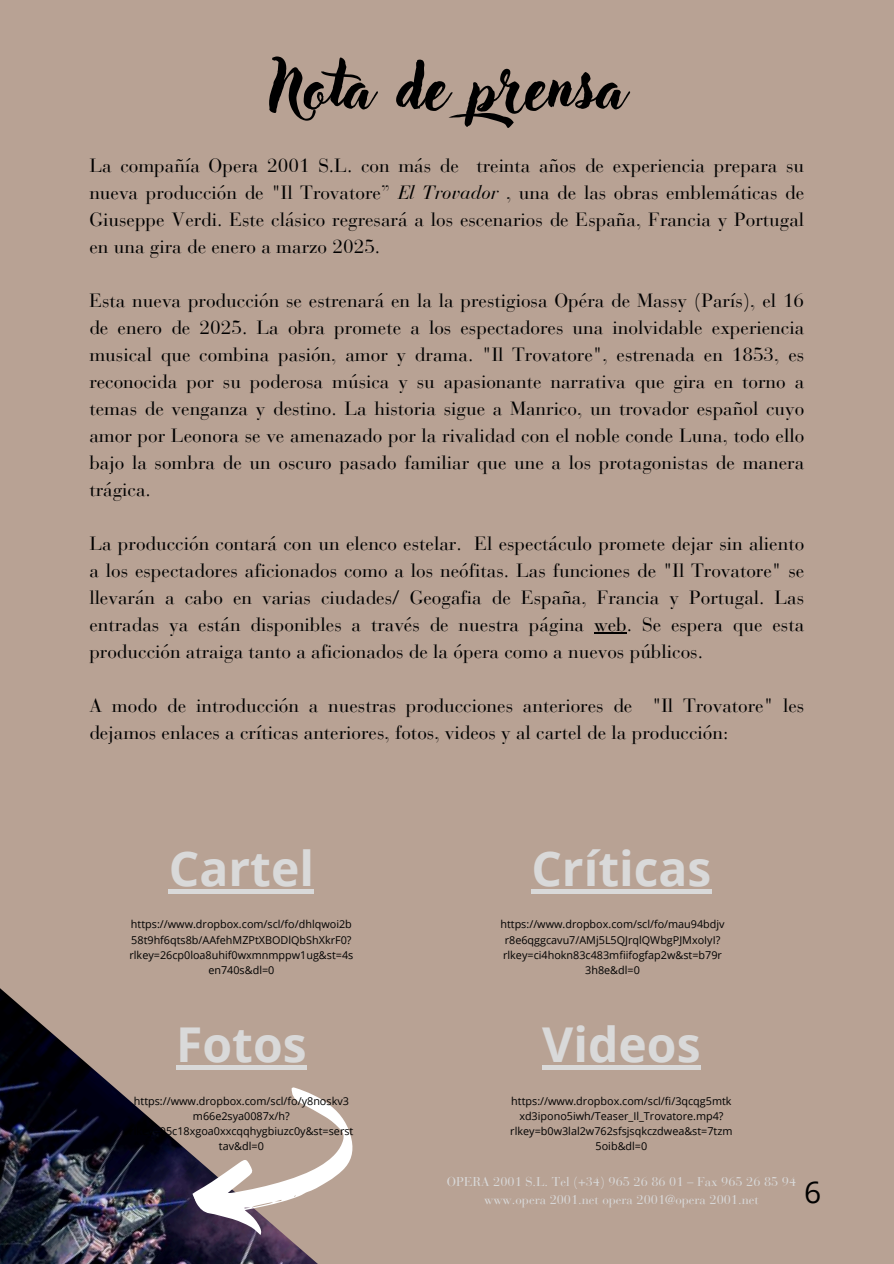
<style>
.page{position:relative;width:894px;height:1264px;background:#fff}
.page>*{position:absolute;margin:0;border:0;box-sizing:border-box;transform-origin:0 0}
.t1{font:63.75px "Adlery Pro Swash";color:#000}
.t2{font:700 48px "Open Sans";color:#d9d9d9}
.t3{font:30px "Open Sans";color:#000}
.t4{font:19.05px/27px "Bauer Bodoni Pro";color:#000;text-align:justify}
.t5{font:12.75px/18.1px "Bauer Bodoni Pro";color:#d9d9d9;text-align:center}
.t6{font:10.8px/15.1px "Open Sans";color:#000;text-align:center}
.s1{font-style:italic}
</style>
<div class="page">
<div style="left:0;top:0;width:893px;height:1263px;background:#b8a294"></div>
<img style="left:0;top:988px;width:317px;height:275px">
<hr style="left:594px;top:632px;width:32px;height:1px;background:#000">
<svg style="left:169px;top:1072px;width:184px;height:181px"></svg>
<hr style="left:169px;top:889px;width:145px;height:4px;background:#d9d9d9">
<hr style="left:531px;top:889px;width:180px;height:4px;background:#d9d9d9">
<hr style="left:176px;top:1065px;width:130px;height:4px;background:#d9d9d9">
<hr style="left:542px;top:1065px;width:158px;height:4px;background:#d9d9d9">
<h1 class="t1" style="left:268px;top:56px;width:359px">Nota de prensa</h1>
<p class="t4" style="left:89px;top:154px;width:716px">La compañía Opera 2001 S.L. con más de treinta años de experiencia prepara su nueva producción de "Il Trovatore” <span class="s1">El Trovador</span> , una de las obras emblemáticas de Giuseppe Verdi. Este clásico regresará a los escenarios de España, Francia y Portugal en una gira de enero a marzo 2025.</p>
<p class="t4" style="left:89px;top:289px;width:716px">Esta nueva producción se estrenará en la la prestigiosa Opéra de Massy (París), el 16 de enero de 2025. La obra promete a los espectadores una inolvidable experiencia musical que combina pasión, amor y drama. "Il Trovatore", estrenada en 1853, es reconocida por su poderosa música y su apasionante narrativa que gira en torno a temas de venganza y destino. La historia sigue a Manrico, un trovador español cuyo amor por Leonora se ve amenazado por la rivalidad con el noble conde Luna, todo ello bajo la sombra de un oscuro pasado familiar que une a los protagonistas de manera trágica.</p>
<p class="t4" style="left:89px;top:532px;width:716px">La producción contará con un elenco estelar. El espectáculo promete dejar sin aliento a los espectadores aficionados como a los neófitas. Las funciones de "Il Trovatore" se llevarán a cabo en varias ciudades/ Geogafia de España, Francia y Portugal. Las entradas ya están disponibles a través de nuestra página web. Se espera que esta producción atraiga tanto a aficionados de la ópera como a nuevos públicos.</p>
<p class="t4" style="left:89px;top:694px;width:716px">A modo de introducción a nuestras producciones anteriores de "Il Trovatore" les dejamos enlaces a críticas anteriores, fotos, videos y al cartel de la producción:</p>
<h2 class="t2" style="left:169px;top:834px;width:147px">Cartel</h2>
<h2 class="t2" style="left:531px;top:834px;width:182px">Críticas</h2>
<p class="t6" style="left:129px;top:916px;width:225px">https://www.dropbox.com/scl/fo/dhlqwoi2b 58t9hf6qts8b/AAfehMZPtXBODlQbShXkrF0? rlkey=26cp0loa8uhif0wxmnmppw1ug&amp;st=4s en740s&amp;dl=0</p>
<p class="t6" style="left:500px;top:916px;width:226px">https://www.dropbox.com/scl/fo/mau94bdjv r8e6qggcavu7/AMj5L5QJrqlQWbgPJMxoIyI? rlkey=ci4hokn83c483mfiifogfap2w&amp;st=b79r 3h8e&amp;dl=0</p>
<h2 class="t2" style="left:176px;top:1010px;width:132px">Fotos</h2>
<h2 class="t2" style="left:542px;top:1010px;width:160px">Videos</h2>
<p class="t6" style="left:129px;top:1092px;width:225px">https://www.dropbox.com/scl/fo/y8noskv3 m66e2sya0087x/h? rlkey=95c18xgoa0xxcqqhygbiuzc0y&amp;st=serst tav&amp;dl=0</p>
<p class="t6" style="left:510px;top:1092px;width:224px">https://www.dropbox.com/scl/fi/3qcqg5mtk xd3ipono5iwh/Teaser_Il_Trovatore.mp4? rlkey=b0w3lal2w762sfsjsqkczdwea&amp;st=7tzm 5oib&amp;dl=0</p>
<p class="t5" style="left:447px;top:1173px;width:350px">OPERA 2001 S.L. Tel (+34) 965 26 86 01 – Fax 965 26 85 94 www.opera 2001.net opera 2001@opera 2001.net</p>
<h3 class="t3" style="left:804px;top:1170px;width:19px">6</h3>
</div>
